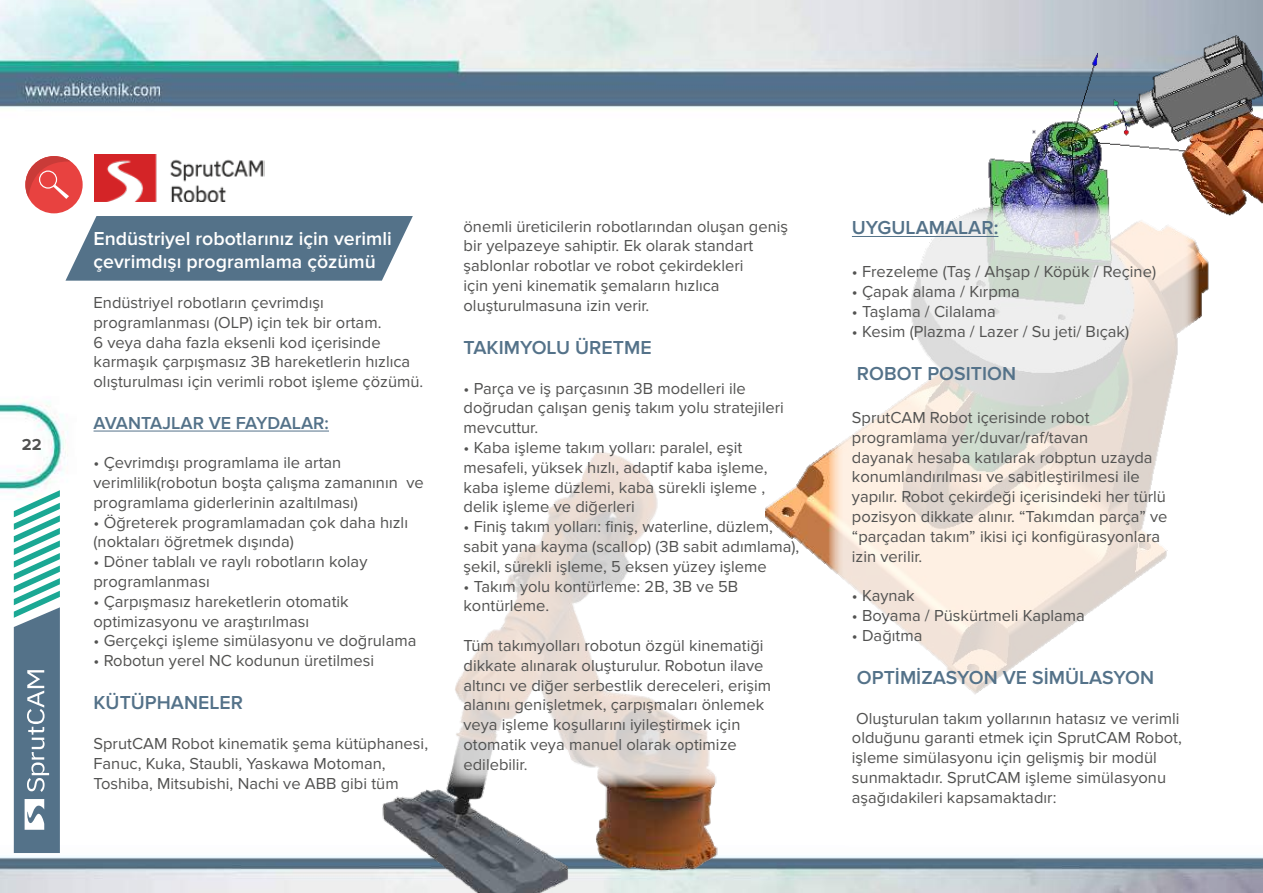
<style>
.page{position:relative;width:1263px;height:893px;background:#fff}
.page>*{position:absolute;margin:0;border:0;box-sizing:border-box;transform-origin:0 0}
.t1{font:600 19.5px "Proxima Nova";color:#547289}
.t2{font:600 19.5px/23.4px "Proxima Nova";color:#fff}
.t3{font:600 18px "Proxima Nova";color:#547289}
.t4{font:16.5px/19.8px "Proxima Nova";color:#525251}
.t5{font:700 16.5px "Proxima Nova";color:#525251}
</style>
<div class="page">
<img style="left:0;top:0;width:1263px;height:893px">
<img style="left:335px;top:440px;width:442px;height:453px">
<svg style="left:446px;top:204px;width:319px;height:583px"></svg>
<img style="left:765px;top:28px;width:498px;height:826px">
<svg style="left:828px;top:204px;width:371px;height:649px"></svg>
<svg style="left:65px;top:216px;width:348px;height:65px;background:#647f94"></svg>
<svg style="left:14px;top:490px;width:46px;height:363px"></svg>
<hr style="left:94px;top:431px;width:235px;height:1px;background:#547289">
<hr style="left:852px;top:236px;width:146px;height:1px;background:#547289">
<img style="left:95px;top:154px;width:170px;height:47px">
<div style="left:25px;top:156px;width:58px;height:57px;background:#e84240;border-radius:50%"></div>
<svg style="left:25px;top:156px;width:46px;height:43px"></svg>
<p class="t5" style="left:22px;top:435px;width:21px">22</p>
<p class="t2" style="left:94px;top:227px;width:300px">Endüstriyel robotlarınız için verimli çevrimdışı programlama çözümü</p>
<p class="t4" style="left:94px;top:293px;width:331px">Endüstriyel robotların çevrimdışı programlanması (OLP) için tek bir ortam.<br>6 veya daha fazla eksenli kod içerisinde karmaşık çarpışmasız 3B hareketlerin hızlıca olışturulması için verimli robot işleme çözümü.</p>
<p class="t3" style="left:94px;top:412px;width:237px">AVANTAJLAR VE FAYDALAR:</p>
<p class="t4" style="left:94px;top:453px;width:332px">• Çevrimdışı programlama ile artan verimlilik(robotun boşta çalışma zamanının ve programlama giderlerinin azaltılması)</p>
<p class="t4" style="left:94px;top:512px;width:316px">• Öğreterek programlamadan çok daha hızlı (noktaları öğretmek dışında)</p>
<p class="t4" style="left:94px;top:552px;width:275px">• Döner tablalı ve raylı robotların kolay programlanması</p>
<p class="t4" style="left:94px;top:592px;width:257px">• Çarpışmasız hareketlerin otomatik optimizasyonu ve araştırılması</p>
<p class="t4" style="left:94px;top:631px;width:324px">• Gerçekçi işleme simülasyonu ve doğrulama</p>
<p class="t4" style="left:94px;top:651px;width:282px">• Robotun yerel NC kodunun üretilmesi</p>
<p class="t1" style="left:94px;top:692px;width:151px">KÜTÜPHANELER</p>
<p class="t4" style="left:94px;top:734px;width:336px">SprutCAM Robot kinematik şema kütüphanesi,<br>Fanuc, Kuka, Staubli, Yaskawa Motoman,<br>Toshiba, Mitsubishi, Nachi ve ABB gibi tüm</p>
<p class="t4" style="left:463px;top:216px;width:326px">önemli üreticilerin robotlarından oluşan geniş bir yelpazeye sahiptir. Ek olarak standart şablonlar robotlar ve robot çekirdekleri<br>için yeni kinematik şemaların hızlıca oluşturulmasuna izin verir.</p>
<p class="t1" style="left:463px;top:336px;width:190px">TAKIMYOLU ÜRETME</p>
<p class="t4" style="left:463px;top:378px;width:322px">• Parça ve iş parçasının 3B modelleri ile doğrudan çalışan geniş takım yolu stratejileri mevcuttur.</p>
<p class="t4" style="left:463px;top:438px;width:305px">• Kaba işleme takım yolları: paralel, eşit mesafeli, yüksek hızlı, adaptif kaba işleme, kaba işleme düzlemi, kaba sürekli işleme , delik işleme ve diğerleri</p>
<p class="t4" style="left:463px;top:517px;width:337px">• Finiş takım yolları: finiş, waterline, düzlem, sabit yana kayma (scallop) (3B sabit adımlama), şekil, sürekli işleme, 5 eksen yüzey işleme</p>
<p class="t4" style="left:463px;top:576px;width:276px">• Takım yolu kontürleme: 2B, 3B ve 5B kontürleme.</p>
<p class="t4" style="left:463px;top:636px;width:309px">Tüm takımyolları robotun özgül kinematiği dikkate alınarak oluşturulur. Robotun ilave altıncı ve diğer serbestlik dereceleri, erişim alanını genişletmek, çarpışmaları önlemek veya işleme koşullarını iyileştirmek için otomatik veya manuel olarak optimize edilebilir.</p>
<p class="t1" style="left:852px;top:216px;width:148px">UYGULAMALAR:</p>
<p class="t4" style="left:852px;top:262px;width:306px">• Frezeleme (Taş / Ahşap / Köpük / Reçine)</p>
<p class="t4" style="left:852px;top:282px;width:169px">• Çapak alama / Kırpma</p>
<p class="t4" style="left:852px;top:302px;width:145px">• Taşlama / Cilalama</p>
<p class="t4" style="left:852px;top:321px;width:279px">• Kesim (Plazma / Lazer / Su jeti/ Bıçak)</p>
<p class="t1" style="left:857px;top:362px;width:161px">ROBOT POSITION</p>
<p class="t4" style="left:852px;top:408px;width:317px">SprutCAM Robot içerisinde robot programlama yer/duvar/raf/tavan<br>dayanak hesaba katılarak robptun uzayda konumlandırılması ve sabitleştirilmesi ile yapılır. Robot çekirdeği içerisindeki her türlü pozisyon dikkate alınır. “Takımdan parça” ve “parçadan takım” ikisi içi konfigürasyonlara izin verilir.</p>
<p class="t4" style="left:852px;top:586px;width:64px">• Kaynak</p>
<p class="t4" style="left:852px;top:606px;width:235px">• Boyama / Püskürtmeli Kaplama</p>
<p class="t4" style="left:852px;top:626px;width:72px">• Dağıtma</p>
<p class="t1" style="left:857px;top:666px;width:299px">OPTİMİZASYON VE SİMÜLASYON</p>
<p class="t4" style="left:852px;top:708px;width:331px">Oluşturulan takım yollarının hatasız ve verimli olduğunu garanti etmek için SprutCAM Robot, işleme simülasyonu için gelişmiş bir modül sunmaktadır. SprutCAM işleme simülasyonu aşağıdakileri kapsamaktadır:</p>
</div>
